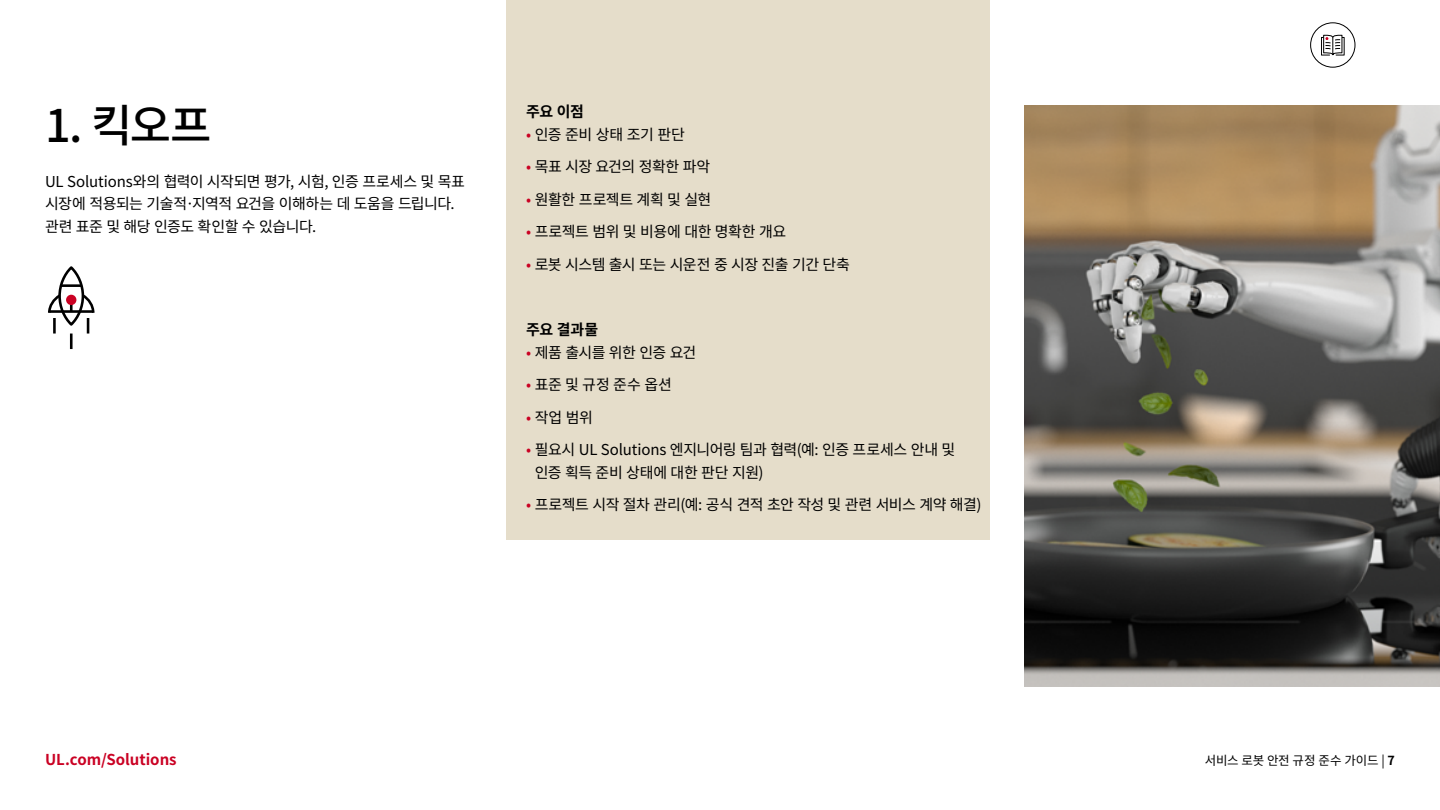
<style>
.page{position:relative;width:1440px;height:810px;background:#fff}
.page>*{position:absolute;margin:0;border:0;box-sizing:border-box;transform-origin:0 0}
.t1{font:500 45px "Noto Sans CJ Kkr";color:#000}
.t2{font:15px/22.5px "Noto Sans CJ Kkr";letter-spacing:-.03em;color:#000}
.t3{font:700 15px "Noto Sans CJ Kkr";color:#ca0123}
.t4{font:700 15px "Noto Sans CJ Kkr";letter-spacing:-.02em;color:#000}
.t5{font:12.5px "Noto Sans CJ Kkr";letter-spacing:-.025em;color:#000}
.s1{color:#ca0123}
.s2{font-weight:700}
</style>
<div class="page">
<div style="left:506px;top:0;width:484px;height:540px;background:#e5ddca"></div>
<img style="left:1024px;top:106px;width:416px;height:580px">
<div style="left:58px;top:266px;width:26px;height:60px;border:3px solid #000;border-radius:50%"></div>
<hr style="left:61px;top:284px;width:21px;height:3px;background:#000">
<hr style="left:50px;top:310px;width:43px;height:3px;background:#000">
<svg style="left:48px;top:292px;width:15px;height:23px"></svg>
<svg style="left:70px;top:305px;width:3px;height:6px"></svg>
<hr style="left:53px;top:318px;width:3px;height:16px;background:#000">
<svg style="left:79px;top:292px;width:16px;height:42px"></svg>
<hr style="left:70px;top:334px;width:3px;height:15px;background:#000">
<div style="left:66px;top:295px;width:10px;height:10px;background:#ca0123;border-radius:50%"></div>
<div style="left:1310px;top:22px;width:45px;height:46px;border:1px solid #000;border-radius:50%"></div>
<svg style="left:1321px;top:35px;width:24px;height:20px"></svg>
<h1 class="t1" style="left:45px;top:100px;width:168px">1. 킥오프</h1>
<p class="t2" style="left:45px;top:171px;width:421px">UL Solutions와의 협력이 시작되면 평가, 시험, 인증 프로세스 및 목표 시장에 적용되는 기술적·지역적 요건을 이해하는 데 도움을 드립니다. 관련 표준 및 해당 인증도 확인할 수 있습니다.</p>
<p class="t4" style="left:526px;top:103px;width:59px">주요 이점</p>
<p class="t2" style="left:526px;top:123px;width:160px"><span class="s1">•</span> 인증 준비 상태 조기 판단</p>
<p class="t2" style="left:526px;top:156px;width:186px"><span class="s1">•</span> 목표 시장 요건의 정확한 파악</p>
<p class="t2" style="left:526px;top:188px;width:187px"><span class="s1">•</span> 원활한 프로젝트 계획 및 실현</p>
<p class="t2" style="left:526px;top:221px;width:262px"><span class="s1">•</span> 프로젝트 범위 및 비용에 대한 명확한 개요</p>
<p class="t2" style="left:526px;top:253px;width:325px"><span class="s1">•</span> 로봇 시스템 출시 또는 시운전 중 시장 진출 기간 단축</p>
<p class="t4" style="left:526px;top:321px;width:73px">주요 결과물</p>
<p class="t2" style="left:526px;top:341px;width:171px"><span class="s1">•</span> 제품 출시를 위한 인증 요건</p>
<p class="t2" style="left:526px;top:374px;width:147px"><span class="s1">•</span> 표준 및 규정 준수 옵션</p>
<p class="t2" style="left:526px;top:406px;width:68px"><span class="s1">•</span> 작업 범위</p>
<p class="t2" style="left:535px;top:439px;width:422px;text-indent:-8px"><span class="s1">•</span> 필요시 UL Solutions 엔지니어링 팀과 협력(예: 인증 프로세스 안내 및 인증 획득 준비 상태에 대한 판단 지원)</p>
<p class="t2" style="left:526px;top:494px;width:457px"><span class="s1">•</span> 프로젝트 시작 절차 관리(예: 공식 견적 초안 작성 및 관련 서비스 계약 해결)</p>
<p class="t3" style="left:45px;top:751px;width:133px">UL.com/Solutions</p>
<p class="t5" style="left:1205px;top:753px;width:192px">서비스 로봇 안전 규정 준수 가이드 | <span class="s2">7</span></p>
</div>
